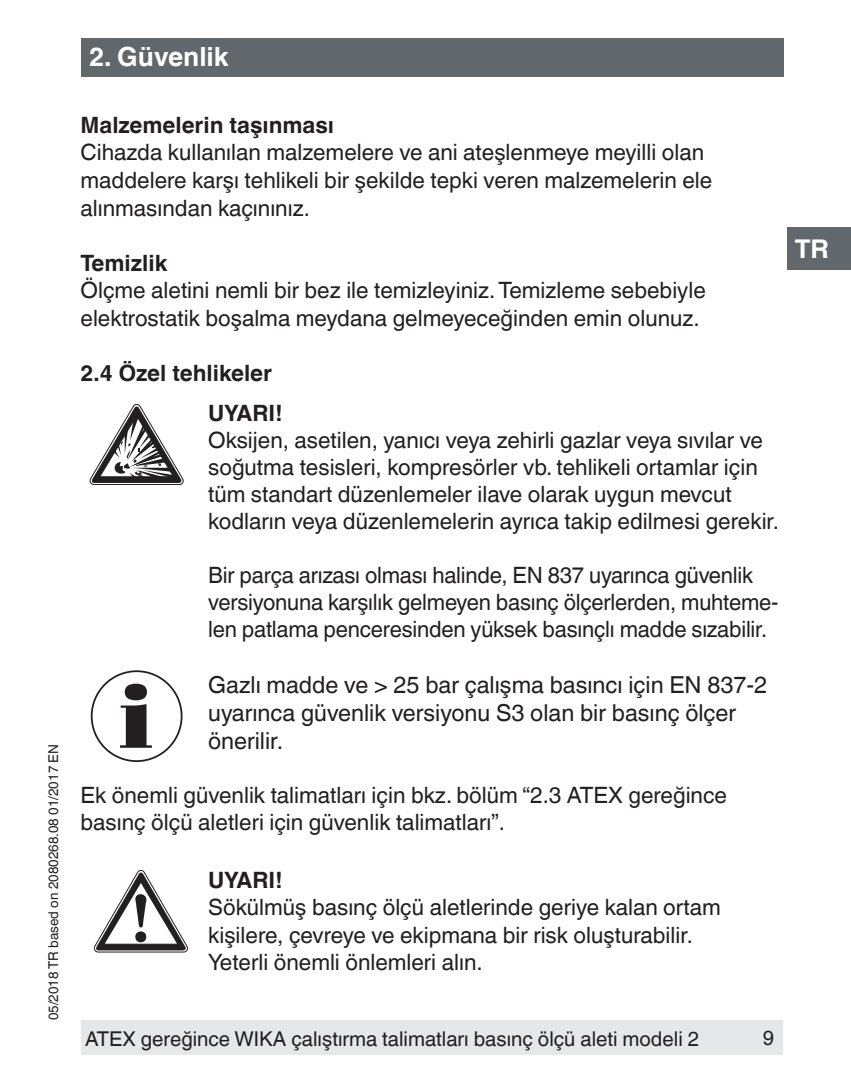
<style>
.page{position:relative;width:851px;height:1080px;background:#fff}
.page>*{position:absolute;margin:0;border:0;box-sizing:border-box;transform-origin:0 0}
.t1{font:700 26.4px "Helvetica World";color:#fff}
.t2{font:700 25.8px "Helvetica World";color:#fff}
.t3{font:23.4px/28.2px "Helvetica World";color:#231f20}
.t4{font:22.5px/27px "Helvetica World";color:#231f20}
.t5{font:700 22.5px/39.6px "Helvetica World";color:#231f20}
.t6{font:20.4px "Helvetica World";color:#231f20}
.t7{font:13.5px "Helvetica World";color:#231f20}
</style>
<div class="page">
<div style="left:787px;top:227px;width:63px;height:43px;background:#61676a"></div>
<div style="left:81px;top:38px;width:702px;height:39px;background:#61676a"></div>
<div style="left:81px;top:1020px;width:701px;height:34px;background:#e6e7e9"></div>
<svg style="left:90px;top:404px;width:93px;height:81px"></svg>
<svg style="left:120px;top:684px;width:32px;height:64px"></svg>
<div style="left:91px;top:670px;width:91px;height:92px;border:2px solid #231f20;border-radius:50%"></div>
<svg style="left:94px;top:870px;width:94px;height:82px"></svg>
<p class="t7" style="left:45px;top:1020px;width:278px;rotate:-90deg">05/2018 TR based on 2080268.08 01/2017 EN</p>
<p class="t1" style="left:89px;top:41px;width:141px">2. Güvenlik</p>
<p class="t5" style="left:80px;top:105px;width:255px">Malzemelerin taşınması</p>
<p class="t4" style="left:80px;top:139px;width:633px">Cihazda kullanılan malzemelere ve ani ateşlenmeye meyilli olan maddelere karşı tehlikeli bir şekilde tepki veren malzemelerin ele alınmasından kaçınınız.</p>
<p class="t5" style="left:80px;top:243px;width:88px">Temizlik</p>
<p class="t4" style="left:80px;top:277px;width:626px">Ölçme aletini nemli bir bez ile temizleyiniz. Temizleme sebebiyle elektrostatik boşalma meydana gelmeyeceğinden emin olunuz.</p>
<p class="t5" style="left:208px;top:354px;width:76px;text-indent:-128px">2.4 Özel tehlikeler<br>UYARI!</p>
<p class="t4" style="left:208px;top:427px;width:572px">Oksijen, asetilen, yanıcı veya zehirli gazlar veya sıvılar ve soğutma tesisleri, kompresörler vb. tehlikeli ortamlar için tüm standart düzenlemeler ilave olarak uygun mevcut kodların veya düzenlemelerin ayrıca takip edilmesi gerekir.</p>
<p class="t4" style="left:208px;top:561px;width:572px">Bir parça arızası olması halinde, EN 837 uyarınca güvenlik versiyonuna karşılık gelmeyen basınç ölçerlerden, muhteme&shy;len patlama penceresinden yüksek basınçlı madde sızabilir.</p>
<p class="t3" style="left:208px;top:671px;width:560px">Gazlı madde ve &gt; 25 bar çalışma basıncı için EN 837-2 uyarınca güvenlik versiyonu S3 olan bir basınç ölçer önerilir.</p>
<p class="t4" style="left:80px;top:782px;width:648px">Ek önemli güvenlik talimatları için bkz. bölüm “2.3 ATEX gereğince basınç ölçü aletleri için güvenlik talimatları”.</p>
<p class="t5" style="left:208px;top:860px;width:76px">UYARI!</p>
<p class="t4" style="left:208px;top:894px;width:514px">Sökülmüş basınç ölçü aletlerinde geriye kalan ortam kişilere, çevreye ve ekipmana bir risk oluşturabilir.<br>Yeterli önemli önlemleri alın.</p>
<p class="t2" style="left:794px;top:234px;width:36px">TR</p>
<p class="t6" style="left:85px;top:1027px;width:615px">ATEX gereğince WIKA çalıştırma talimatları basınç ölçü aleti modeli 2</p>
<p class="t6" style="left:762px;top:1026px;width:13px">9</p>
</div>
